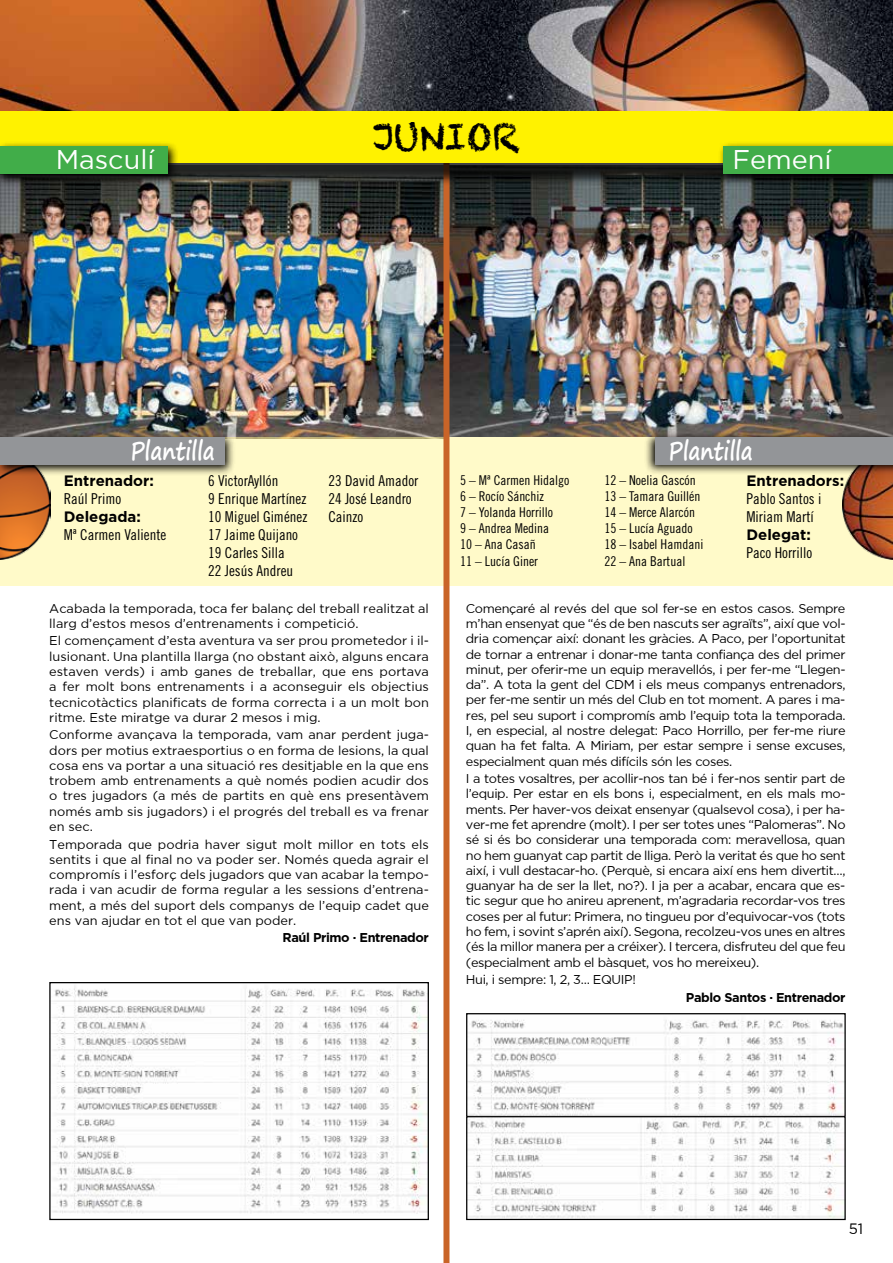
<style>
.page{position:relative;width:893px;height:1263px;background:#fff}
.page>*{position:absolute;margin:0;border:0;box-sizing:border-box;transform-origin:0 0}
.t1{font:36px "Chalkduster";color:#000}
.t2{font:27px "Gotham";color:#fff}
.t3{font:700 25.5px "Segoe Print";color:#fff;scale:.8 1}
.t4{font:15px/18px "Trade Gothic Cond Eighteen";color:#000}
.t5{font:700 15px "Gotham";color:#000}
.t6{font:15px "Gotham";color:#000}
.t7{font:13.5px/16.2px "Trade Gothic Cond Eighteen";color:#000}
.t8{font:12.75px/15.3px "Gotham";color:#000;text-align:justify}
.t9{font:700 12.75px "Gotham";letter-spacing:-.03em;color:#000}
.t10{font:12.75px "Gotham";letter-spacing:-.03em;color:#000}
</style>
<div class="page">
<img style="left:0;top:0;width:893px;height:112px">
<img style="left:0;top:186px;width:893px;height:251px">
<div style="left:0;top:437px;width:446px;height:148px;background:#fffac9"></div>
<div style="left:446px;top:437px;width:447px;height:148px;background:#fffac9"></div>
<img style="left:0;top:475px;width:51px;height:85px">
<img style="left:843px;top:475px;width:50px;height:85px">
<svg style="left:0;top:432px;width:236px;height:43px;background:#93886f"></svg>
<div style="left:0;top:437px;width:224px;height:27px;background:#939598"></div>
<svg style="left:644px;top:431px;width:249px;height:44px;background:#988c73"></svg>
<div style="left:656px;top:437px;width:237px;height:27px;background:#939598"></div>
<div style="left:443px;top:150px;width:6px;height:1113px;background:#c96428"></div>
<img style="left:51px;top:986px;width:376px;height:228px">
<div style="left:49px;top:982px;width:380px;height:238px;border:1px solid #000"></div>
<img style="left:468px;top:1020px;width:376px;height:198px">
<div style="left:466px;top:1013px;width:380px;height:104px;border:1px solid #000"></div>
<div style="left:466px;top:1116px;width:380px;height:104px;border:1px solid #000"></div>
<div style="left:0;top:119px;width:893px;height:67px;background:#000;opacity:.75"></div>
<div style="left:0;top:112px;width:893px;height:51px;background:#fff200"></div>
<svg style="left:0;top:143px;width:178px;height:42px;background:#4f541b"></svg>
<div style="left:0;top:147px;width:167px;height:27px;background:#41ad49"></div>
<svg style="left:718px;top:143px;width:175px;height:42px;background:#474e18"></svg>
<div style="left:723px;top:147px;width:170px;height:27px;background:#41ad49"></div>
<h1 class="t1" style="left:373px;top:116px;width:26px">JUNIOR</h1>
<h2 class="t2" style="left:56px;top:145px;width:100px">Masculí</h2>
<h2 class="t2" style="left:733px;top:145px;width:101px">Femení</h2>
<h3 class="t3" style="left:130px;top:427px;width:107px">Plantilla</h3>
<h3 class="t3" style="left:669px;top:427px;width:107px">Plantilla</h3>
<p class="t4" style="left:208px;top:471px;width:101px">6 VictorAyllón<br>9 Enrique Martínez<br>10 Miguel Giménez<br>17 Jaime Quijano<br>19 Carles Silla<br>22 Jesús Andreu</p>
<p class="t4" style="left:328px;top:471px;width:91px">23 David Amador<br>24 José Leandro<br>Cainzo</p>
<p class="t7" style="left:460px;top:471px;width:111px">5 – Mª Carmen Hidalgo<br>6 – Rocío Sánchiz<br>7 – Yolanda Horrillo<br>9 – Andrea Medina<br>10 – Ana Casañ<br>11 – Lucía Giner</p>
<p class="t7" style="left:604px;top:471px;width:100px">12 – Noelia Gascón<br>13 – Tamara Guillén<br>14 – Merce Alarcón<br>15 – Lucía Aguado<br>18 – Isabel Hamdani<br>22 – Ana Bartual</p>
<p class="t5" style="left:64px;top:472px;width:92px">Entrenador:</p>
<p class="t4" style="left:64px;top:489px;width:59px">Raúl Primo</p>
<p class="t5" style="left:64px;top:508px;width:79px">Delegada:</p>
<p class="t4" style="left:64px;top:525px;width:104px">Mª Carmen Valiente</p>
<p class="t5" style="left:746px;top:472px;width:99px">Entrenadors:</p>
<p class="t4" style="left:746px;top:489px;width:76px">Pablo Santos i<br>Miriam Martí</p>
<p class="t5" style="left:746px;top:526px;width:66px">Delegat:</p>
<p class="t4" style="left:746px;top:543px;width:67px">Paco Horrillo</p>
<p class="t8" style="left:49px;top:600px;width:381px">Acabada la temporada, toca fer balanç del treball realitzat al llarg d’estos mesos d’entrenaments i competició.</p>
<p class="t8" style="left:49px;top:633px;width:381px;text-align:left">El començament d’esta aventura va ser prou prometedor i il· lusionant. Una plantilla llarga (no obstant això, alguns encara estaven verds) i amb ganes de treballar, que ens portava a fer molt bons entrenaments i a aconseguir els objectius tecnicotàctics planificats de forma correcta i a un molt bon ritme. Este miratge va durar 2 mesos i mig.</p>
<p class="t8" style="left:49px;top:727px;width:381px">Conforme avançava la temporada, vam anar perdent juga&shy;dors per motius extraesportius o en forma de lesions, la qual cosa ens va portar a una situació res desitjable en la que ens trobem amb entrenaments a què només podien acudir dos o tres jugadors (a més de partits en què ens presentàvem només amb sis jugadors) i el progrés del treball es va frenar en sec.</p>
<p class="t8" style="left:49px;top:836px;width:381px">Temporada que podria haver sigut molt millor en tots els sentits i que al final no va poder ser. Només queda agrair el compromís i l’esforç dels jugadors que van acabar la tempo&shy;rada i van acudir de forma regular a les sessions d’entrena&shy;ment, a més del suport dels companys de l’equip cadet que ens van ajudar en tot el que van poder.</p>
<p class="t9" style="left:283px;top:930px;width:148px">Raúl Primo · Entrenador</p>
<p class="t8" style="left:466px;top:600px;width:381px">Començaré al revés del que sol fer-se en estos casos. Sempre m’han ensenyat que “és de ben nascuts ser agraïts”, així que vol&shy;dria començar així: donant les gràcies. A Paco, per l’oportunitat de tornar a entrenar i donar-me tanta confiança des del primer minut, per oferir-me un equip meravellós, i per fer-me “Llegen&shy;da”. A tota la gent del CDM i els meus companys entrenadors, per fer-me sentir un més del Club en tot moment. A pares i ma&shy;res, pel seu suport i compromís amb l’equip tota la temporada.<br>I, en especial, al nostre delegat: Paco Horrillo, per fer-me riure quan ha fet falta. A Miriam, per estar sempre i sense excuses, especialment quan més difícils són les coses.</p>
<p class="t8" style="left:466px;top:771px;width:381px">I a totes vosaltres, per acollir-nos tan bé i fer-nos sentir part de l’equip. Per estar en els bons i, especialment, en els mals mo&shy;ments. Per haver-vos deixat ensenyar (qualsevol cosa), i per ha&shy;ver-me fet aprendre (molt). I per ser totes unes “Palomeras”. No sé si és bo considerar una temporada com: meravellosa, quan no hem guanyat cap partit de lliga. Però la veritat és que ho sent així, i vull destacar-ho. (Perquè, si encara així ens hem divertit…, guanyar ha de ser la llet, no?). I ja per a acabar, encara que es&shy;tic segur que ho anireu aprenent, m’agradaria recordar-vos tres coses per al futur: Primera, no tingueu por d’equivocar-vos (tots ho fem, i sovint s’aprén així). Segona, recolzeu-vos unes en altres (és la millor manera per a créixer). I tercera, disfruteu del que feu (especialment amb el bàsquet, vos ho mereixeu).</p>
<p class="t10" style="left:466px;top:972px;width:171px">Hui, i sempre: 1, 2, 3… EQUIP!</p>
<p class="t9" style="left:686px;top:990px;width:161px">Pablo Santos · Entrenador</p>
<p class="t6" style="left:849px;top:1220px;width:16px">51</p>
</div>
